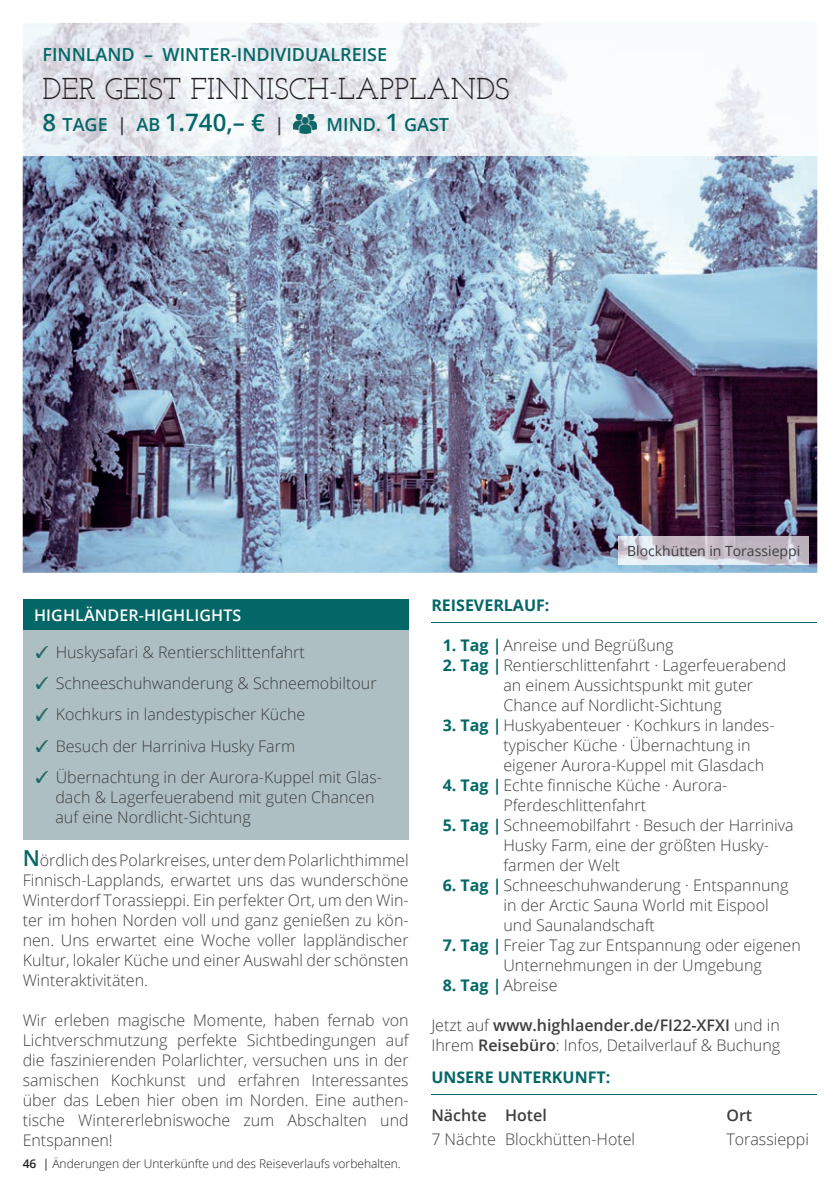
<style>
.page{position:relative;width:840px;height:1191px;background:#fff}
.page>*{position:absolute;margin:0;border:0;box-sizing:border-box;transform-origin:0 0}
.t1{font:30px "Josefin Slab";color:#231f20}
.t2{font:600 24px "Open Sans";color:#046767}
.t3{font:600 18px "Open Sans";color:#046767}
.t4{font:300 16px/20px "Open Sans";color:#3e3e3f}
.t5{font:700 16px "Open Sans";color:#046767}
.t6{font:600 16px "Open Sans";letter-spacing:.01em;color:#fff}
.t7{font:600 16px "Open Sans";color:#3e3e3f}
.t8{font:14px "Open Sans";color:#3e3e3f}
.t9{font:300 12px "Open Sans";color:#231f20}
.s1{font-size:18px}
.s2{font-size:18px;color:#3e3e3f}
.s3{font-size:24px}
.s4{font-weight:600;font-size:22px;color:#046767}
.s5{font-weight:600}
.s6{font-weight:400}
.s7{font-weight:700;color:#046767}
</style>
<div class="page">
<img style="left:23px;top:156px;width:793px;height:417px">
<hr style="left:431px;top:622px;width:385px;height:1px;background:#046767">
<svg style="left:22px;top:23px;width:758px;height:133px"></svg>
<img style="left:293px;top:114px;width:23px;height:19px">
<div style="left:23px;top:608px;width:385px;height:232px;background:#adbfc2"></div>
<div style="left:23px;top:599px;width:385px;height:30px;background:#046767"></div>
<svg style="left:37px;top:646px;width:10px;height:11px"></svg>
<svg style="left:37px;top:677px;width:10px;height:12px"></svg>
<svg style="left:37px;top:709px;width:10px;height:11px"></svg>
<svg style="left:37px;top:740px;width:10px;height:11px"></svg>
<svg style="left:37px;top:771px;width:10px;height:12px"></svg>
<hr style="left:431px;top:1094px;width:385px;height:1px;background:#046767">
<img style="left:618px;top:536px;width:190px;height:28px">
<p class="t3" style="left:43px;top:42px;width:346px">FINNLAND – WINTER-INDIVIDUALREISE</p>
<h1 class="t1" style="left:43px;top:71px;width:468px">DER GEIST FINNISCH-LAPPLANDS</h1>
<h2 class="t2" style="left:43px;top:106px;width:243px">8 <span class="s1">TAGE</span> <span class="s2">|</span> <span class="s1">AB</span> 1.740,– € <span class="s2">|</span></h2>
<p class="t3" style="left:326px;top:112px;width:124px">MIND. <span class="s3">1</span> GAST</p>
<p class="t8" style="left:626px;top:541px;width:174px">Blockhütten in Torassieppi</p>
<p class="t6" style="left:34px;top:603px;width:209px">HIGHLÄNDER-HIGHLIGHTS</p>
<p class="t4" style="left:56px;top:635px;width:328px;line-height:31.4px">Huskysafari &amp; Rentierschlittenfahrt Schneeschuhwanderung &amp; Schneemobiltour Kochkurs in landestypischer Küche<br>Besuch der Harriniva Husky Farm Übernachtung in der Aurora-Kuppel mit Glas-</p>
<p class="t4" style="left:55px;top:786px;width:320px">dach &amp; Lagerfeuerabend mit guten Chancen auf eine Nordlicht-Sichtung</p>
<p class="t4" style="left:23px;top:849px;width:387px;text-align:justify"><span class="s4">N</span>ördlich des Polarkreises, unter dem Polarlichthimmel Finnisch-Lapplands, erwartet uns das wunderschöne Winterdorf Torassieppi. Ein perfekter Ort, um den Win&shy;ter im hohen Norden voll und ganz genießen zu kön&shy;nen. Uns erwartet eine Woche voller lappländischer Kultur, lokaler Küche und einer Auswahl der schönsten Winteraktivitäten.</p>
<p class="t4" style="left:23px;top:1009px;width:387px;text-align:justify">Wir erleben magische Momente, haben fernab von Lichtverschmutzung perfekte Sichtbedingungen auf die faszinierenden Polarlichter, versuchen uns in der samischen Kochkunst und erfahren Interessantes über das Leben hier oben im Norden. Eine authen&shy;tische Wintererlebniswoche zum Abschalten und Entspannen!</p>
<p class="t9" style="left:23px;top:1155px;width:379px"><span class="s5">46</span> <span class="s6">|</span> Änderungen der Unterkünfte und des Reiseverlaufs vorbehalten.</p>
<p class="t5" style="left:431px;top:593px;width:120px">REISEVERLAUF:</p>
<p class="t4" style="left:442px;top:634px;width:232px"><span class="s7">1. Tag |</span> Anreise und Begrüßung</p>
<p class="t4" style="left:503px;top:654px;width:284px;text-indent:-61px"><span class="s7">2. Tag |</span> Rentierschlittenfahrt · Lagerfeuerabend an einem Aussichtspunkt mit guter<br>Chance auf Nordlicht-Sichtung</p>
<p class="t4" style="left:503px;top:714px;width:272px;text-indent:-61px"><span class="s7">3. Tag |</span> Huskyabenteuer · Kochkurs in landes&shy;typischer Küche · Übernachtung in eigener Aurora-Kuppel mit Glasdach</p>
<p class="t4" style="left:503px;top:774px;width:225px;text-indent:-61px"><span class="s7">4. Tag |</span> Echte finnische Küche · Aurora-<br>Pferdeschlittenfahrt</p>
<p class="t4" style="left:503px;top:814px;width:291px;text-indent:-61px"><span class="s7">5. Tag |</span> Schneemobilfahrt · Besuch der Harriniva<br>Husky Farm, eine der größten Husky&shy;farmen der Welt</p>
<p class="t4" style="left:503px;top:874px;width:286px;text-indent:-61px"><span class="s7">6. Tag |</span> Schneeschuhwanderung · Entspannung in der Arctic Sauna World mit Eispool und Saunalandschaft</p>
<p class="t4" style="left:503px;top:934px;width:299px;text-indent:-61px"><span class="s7">7. Tag |</span> Freier Tag zur Entspannung oder eigenen<br>Unternehmungen in der Umgebung</p>
<p class="t4" style="left:442px;top:974px;width:116px"><span class="s7">8. Tag |</span> Abreise</p>
<p class="t4" style="left:431px;top:1014px;width:350px">Jetzt auf <span class="s5">www.highlaender.de/FI22-XFXI</span> und in<br>Ihrem <span class="s5">Reisebüro</span>: Infos, Detailverlauf &amp; Buchung</p>
<p class="t5" style="left:431px;top:1066px;width:180px">UNSERE UNTERKUNFT:</p>
<p class="t7" style="left:431px;top:1104px;width:117px">Nächte Hotel</p>
<p class="t7" style="left:726px;top:1104px;width:27px">Ort</p>
<p class="t4" style="left:431px;top:1129px;width:205px">7 Nächte Blockhütten-Hotel</p>
<p class="t4" style="left:726px;top:1129px;width:84px">Torassieppi</p>
</div>
